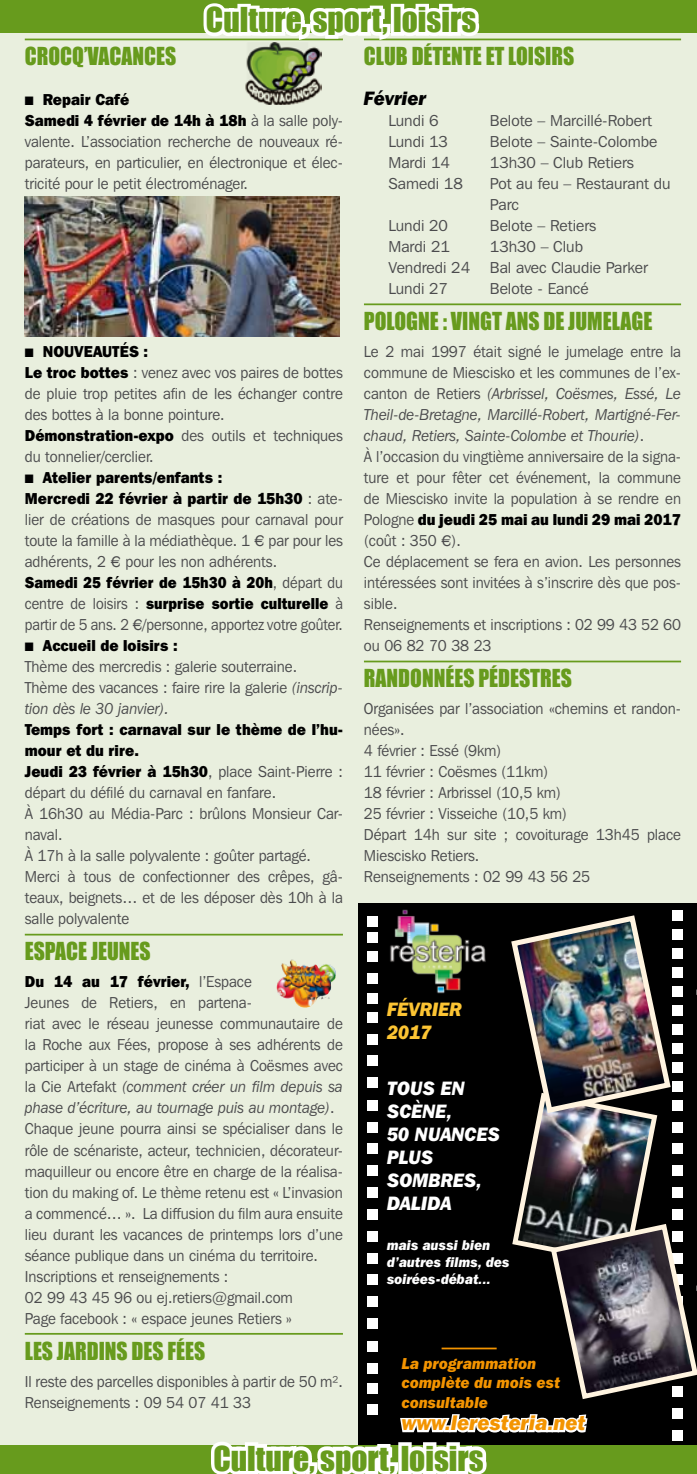
<style>
.page{position:relative;width:697px;height:1474px;background:#fff}
.page>*{position:absolute;margin:0;border:0;box-sizing:border-box;transform-origin:0 0}
.t1{font:31.5px "Impact";color:#679b1d}
.t2{font:22.75px "Impact";color:#679b1d;scale:.95 1}
.t3{font:italic 800 21px "Franklin Gothic IT Cby BT";color:#f39400;scale:.95 1}
.t4{font:italic 800 19.25px/23.1px "Franklin Gothic IT Cby BT";color:#fff;scale:.95 1}
.t5{font:italic 800 19.25px/23.1px "Franklin Gothic IT Cby BT";color:#fcc433;scale:.95 1}
.t6{font:italic 800 19.25px "Franklin Gothic IT Cby BT";color:#000;scale:.95 1}
.t7{font:15.75px/21px "Franklin Gothic IT Cby BT";color:#4b4b4d;scale:.95 1}
.t8{font:15.75px/21px "Franklin Gothic IT Cby BT";color:#4b4b4d}
.t9{font:italic 800 15.75px/19.2px "Franklin Gothic IT Cby BT";color:#f39400;scale:.95 1}
.t10{font:italic 800 14px/16.8px "Franklin Gothic IT Cby BT";color:#fff;scale:.95 1}
.s1{color:#000}
.s2{font-weight:800;color:#000}
.s3{font-family:"Euro Classic"}
.s4{font-style:italic}
</style>
<div class="page">
<div style="left:0;top:0;width:697px;height:1473px;background:#e9efde"></div>
<div style="left:359px;top:903px;width:338px;height:542px;background:#000"></div>
<div style="left:672px;top:910px;width:11px;height:11px;background:#fff"></div>
<div style="left:672px;top:1407px;width:11px;height:11px;background:#fff"></div>
<div style="left:367px;top:992px;width:11px;height:11px;background:#fff"></div>
<div style="left:367px;top:931px;width:11px;height:11px;background:#fff"></div>
<div style="left:367px;top:915px;width:11px;height:11px;background:#fff"></div>
<div style="left:672px;top:1429px;width:11px;height:11px;background:#fff"></div>
<div style="left:367px;top:1099px;width:11px;height:11px;background:#fff"></div>
<div style="left:367px;top:1011px;width:11px;height:11px;background:#fff"></div>
<div style="left:367px;top:951px;width:11px;height:11px;background:#fff"></div>
<div style="left:367px;top:1121px;width:11px;height:11px;background:#fff"></div>
<div style="left:367px;top:1033px;width:11px;height:11px;background:#fff"></div>
<div style="left:367px;top:973px;width:11px;height:11px;background:#fff"></div>
<div style="left:367px;top:1143px;width:11px;height:11px;background:#fff"></div>
<div style="left:367px;top:1055px;width:11px;height:11px;background:#fff"></div>
<div style="left:367px;top:1165px;width:11px;height:11px;background:#fff"></div>
<div style="left:367px;top:1077px;width:11px;height:11px;background:#fff"></div>
<div style="left:367px;top:1187px;width:11px;height:10px;background:#fff"></div>
<div style="left:367px;top:1208px;width:11px;height:11px;background:#fff"></div>
<div style="left:367px;top:1230px;width:11px;height:11px;background:#fff"></div>
<div style="left:367px;top:1252px;width:11px;height:11px;background:#fff"></div>
<div style="left:367px;top:1274px;width:11px;height:11px;background:#fff"></div>
<div style="left:367px;top:1296px;width:11px;height:11px;background:#fff"></div>
<div style="left:367px;top:1318px;width:11px;height:10px;background:#fff"></div>
<div style="left:367px;top:1340px;width:11px;height:11px;background:#fff"></div>
<div style="left:367px;top:1362px;width:11px;height:11px;background:#fff"></div>
<div style="left:367px;top:1383px;width:11px;height:11px;background:#fff"></div>
<div style="left:367px;top:1403px;width:11px;height:11px;background:#fff"></div>
<img style="left:390px;top:909px;width:96px;height:85px">
<img style="left:511px;top:915px;width:185px;height:484px">
<hr style="left:442px;top:1347px;width:55px;height:2px;background:#f39400">
<hr style="left:696px;top:0;width:1px;height:841px;background:#cd071e">
<hr style="left:696px;top:840px;width:1px;height:252px;background:#679b1d">
<hr style="left:696px;top:1087px;width:1px;height:294px;background:#008ac9">
<hr style="left:25px;top:39px;width:318px;height:1px;background:#679b1d">
<hr style="left:25px;top:933px;width:318px;height:2px;background:#679b1d">
<hr style="left:25px;top:1332px;width:318px;height:2px;background:#679b1d">
<img style="left:25px;top:196px;width:314px;height:140px">
<hr style="left:364px;top:39px;width:317px;height:1px;background:#679b1d">
<hr style="left:364px;top:303px;width:317px;height:2px;background:#679b1d">
<hr style="left:364px;top:660px;width:317px;height:2px;background:#679b1d">
<img style="left:245px;top:54px;width:77px;height:50px">
<img style="left:276px;top:959px;width:60px;height:48px">
<div style="left:0;top:0;width:697px;height:32px;background:#679b1d"></div>
<svg style="left:198px;top:3px;width:287px;height:51px"></svg>
<div style="left:0;top:1445px;width:697px;height:28px;background:#679b1d"></div>
<svg style="left:211px;top:1407px;width:377px;height:66px"></svg>
<h1 class="t1" style="left:206px;top:-5px;width:272px">Culture, sport, loisirs</h1>
<h2 class="t2" style="left:25px;top:39px;width:91px">CROCQ’VACANCES</h2>
<p class="t7" style="left:25px;top:89px;width:336px"><span class="s1">■</span> <span class="s2">Repair Café<br>Samedi 4 février de 14h à 18h</span> à la salle poly&shy;valente. L’association recherche de nouveaux ré&shy;parateurs, en particulier, en électronique et élec&shy;tricité pour le petit électroménager.</p>
<p class="t7" style="left:25px;top:341px;width:336px"><span class="s1">■</span> <span class="s2">NOUVEAUTÉS :<br>Le troc bottes</span> : venez avec vos paires de bottes de pluie trop petites afin de les échanger contre des bottes à la bonne pointure.<br><span class="s2">Démonstration-expo</span> des outils et techniques du tonnelier/cerclier.</p>
<p class="t7" style="left:25px;top:467px;width:336px"><span class="s1">■</span> <span class="s2">Atelier parents/enfants :<br>Mercredi 22 février à partir de 15h30</span> : ate&shy;lier de créations de masques pour carnaval pour toute la famille à la médiathèque. 1 <span class="s3">g</span> par pour les adhérents, 2 <span class="s3">g</span> pour les non adhérents.<br><span class="s2">Samedi 25 février de 15h30 à 20h</span>, départ du centre de loisirs : <span class="s2">surprise sortie culturelle</span> à partir de 5 ans. 2 <span class="s3">g</span>/personne, apportez votre goûter.</p>
<p class="t7" style="left:25px;top:635px;width:336px"><span class="s1">■</span> <span class="s2">Accueil de loisirs :<br></span>Thème des mercredis : galerie souterraine.<br>Thème des vacances : faire rire la galerie <span class="s4">(inscrip&shy;tion dès le 30 janvier).</span></p>
<p class="t7" style="left:25px;top:719px;width:336px"><span class="s2">Temps fort : carnaval sur le thème de l’hu&shy;mour et du rire.<br>Jeudi 23 février à 15h30</span>, place Saint-Pierre : départ du défilé du carnaval en fanfare.<br>À 16h30 au Média-Parc : brûlons Monsieur Car&shy;naval.<br>À 17h à la salle polyvalente : goûter partagé.<br>Merci à tous de confectionner des crêpes, gâ&shy;teaux, beignets… et de les déposer dès 10h à la salle polyvalente</p>
<h2 class="t2" style="left:25px;top:933px;width:90px">ESPACE JEUNES</h2>
<p class="t7" style="left:25px;top:971px;width:336px"><span class="s2">Du 14 au 17 février,</span> l’Espace<br>Jeunes de Retiers, en partena-<br>riat avec le réseau jeunesse communautaire de la Roche aux Fées, propose à ses adhérents de participer à un stage de cinéma à Coësmes avec la Cie Artefakt <span class="s4">(comment créer un film depuis sa phase d’écriture, au tournage puis au montage)</span>.<br>Chaque jeune pourra ainsi se spécialiser dans le rôle de scénariste, acteur, technicien, décorateur&shy;maquilleur ou encore être en charge de la réalisa&shy;tion du making of. Le thème retenu est « L’invasion a commencé… ». La diffusion du film aura ensuite lieu durant les vacances de printemps lors d’une séance publique dans un cinéma du territoire.<br>Inscriptions et renseignements :<br>02 99 43 45 96 ou ej.retiers@gmail.com<br>Page facebook : « espace jeunes Retiers »</p>
<h2 class="t2" style="left:25px;top:1332px;width:54px">LES JARDINS</h2>
<h2 class="t2" style="left:132px;top:1332px;width:68px">DES FÉES</h2>
<p class="t7" style="left:25px;top:1370px;width:336px">Il reste des parcelles disponibles à partir de 50 m².<br>Renseignements : 09 54 07 41 33</p>
<h2 class="t2" style="left:364px;top:39px;width:13px">CLUB</h2>
<h2 class="t2" style="left:412px;top:39px;width:34px">DÉTENTE</h2>
<h2 class="t2" style="left:486px;top:39px;width:55px">ET LOISIRS</h2>
<p class="t6" style="left:364px;top:87px;width:67px">Février</p>
<p class="t8" style="left:388px;top:110px;width:52px">Lundi 6</p>
<p class="t8" style="left:490px;top:110px;width:163px">Belote – Marcillé-Robert</p>
<p class="t8" style="left:388px;top:131px;width:61px">Lundi 13</p>
<p class="t8" style="left:490px;top:131px;width:169px">Belote – Sainte-Colombe</p>
<p class="t8" style="left:388px;top:152px;width:63px">Mardi 14</p>
<p class="t8" style="left:490px;top:152px;width:146px">13h30 – Club Retiers</p>
<p class="t8" style="left:388px;top:173px;width:76px">Samedi 18</p>
<p class="t8" style="left:490px;top:173px;width:182px">Pot au feu – Restaurant du<br>Parc</p>
<p class="t8" style="left:388px;top:215px;width:61px">Lundi 20</p>
<p class="t8" style="left:490px;top:215px;width:108px">Belote – Retiers</p>
<p class="t8" style="left:388px;top:236px;width:63px">Mardi 21</p>
<p class="t8" style="left:490px;top:236px;width:95px">13h30 – Club</p>
<p class="t8" style="left:388px;top:257px;width:83px">Vendredi 24</p>
<p class="t8" style="left:490px;top:257px;width:159px">Bal avec Claudie Parker</p>
<p class="t8" style="left:388px;top:278px;width:61px">Lundi 27</p>
<p class="t8" style="left:490px;top:278px;width:100px">Belote - Eancé</p>
<h2 class="t2" style="left:364px;top:303px;width:236px">POLOGNE : VINGT ANS DE JUMELA</h2>
<h2 class="t2" style="left:631px;top:303px;width:22px">GE</h2>
<p class="t7" style="left:364px;top:341px;width:335px">Le 2 mai 1997 était signé le jumelage entre la commune de Miescisko et les communes de l’ex&shy;canton de Retiers <span class="s4">(Arbrissel, Coësmes, Essé, Le Theil-de-Bretagne, Marcillé-Robert, Martigné-Fer&shy;chaud, Retiers, Sainte-Colombe et Thourie)</span>.<br>À l’occasion du vingtième anniversaire de la signa&shy;ture et pour fêter cet événement, la commune de Miescisko invite la population à se rendre en Pologne <span class="s2">du jeudi 25 mai au lundi 29 mai 2017 </span>(coût : 350 <span class="s3">g</span>).<br>Ce déplacement se fera en avion. Les personnes intéressées sont invitées à s’inscrire dès que pos&shy;sible.<br>Renseignements et inscriptions : 02 99 43 52 60 ou 06 82 70 38 23</p>
<h2 class="t2" style="left:364px;top:660px;width:13px">RAND</h2>
<h2 class="t2" style="left:410px;top:660px;width:105px">ONNÉES PÉDESTRES</h2>
<p class="t7" style="left:364px;top:698px;width:335px">Organisées par l’association «chemins et randon&shy;nées».<br>4 février : Essé (9km)<br>11 février : Coësmes (11km)<br>18 février : Arbrissel (10,5 km)<br>25 février : Visseiche (10,5 km)<br>Départ 14h sur site ; covoiturage 13h45 place<br>Miescisko Retiers.<br>Renseignements : 02 99 43 56 25</p>
<p class="t5" style="left:387px;top:997px;width:80px">FÉVRIER<br>2017</p>
<p class="t4" style="left:387px;top:1076px;width:102px">TOUS EN<br>SCÈNE,<br>50 nuances<br>plus sombres,<br>DALIDA</p>
<p class="t10" style="left:387px;top:1236px;width:131px">mais aussi bien d’autres films, des soirées-débat...</p>
<p class="t9" style="left:402px;top:1353px;width:168px">La programmation complète du mois est consultable</p>
<h3 class="t3" style="left:402px;top:1410px;width:195px">www.leresteria.net</h3>
<h1 class="t1" style="left:213px;top:1433px;width:272px">Culture, sport, loisirs</h1>
</div>
